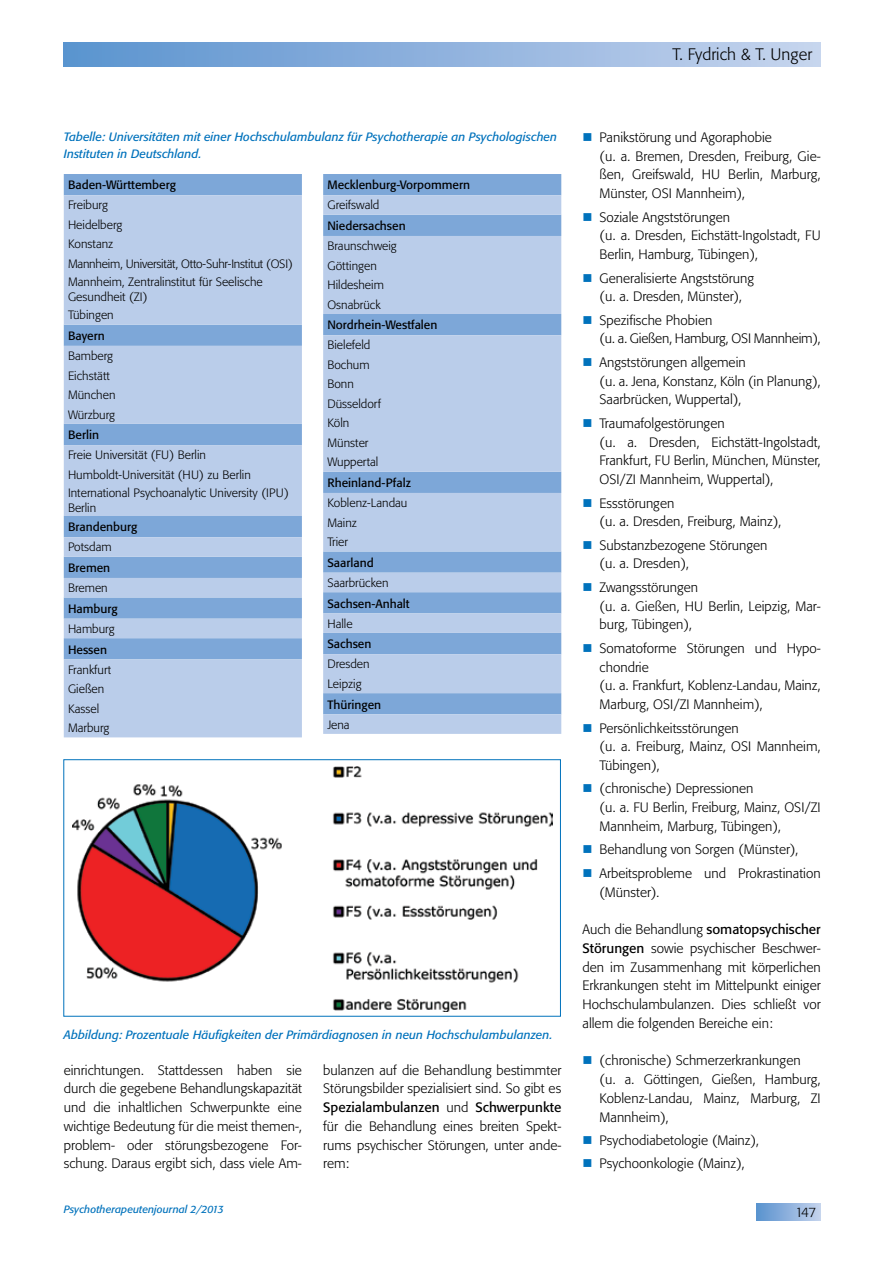
<style>
.page{position:relative;width:893px;height:1263px;background:#fff}
.page>*{position:absolute;margin:0;border:0;box-sizing:border-box;transform-origin:0 0}
.t1{font:300 16.5px "Tn T Form BSK";color:#000}
.t2{font:300 13.5px/18.8px "Tn T Form BSK";color:#000}
.t3{font:300 13.5px/18.8px "Tn T Form BSK";letter-spacing:-.02em;color:#000}
.t4{font:300 12px/19.5px "Tn T Form BSK";color:#000}
.t5{font:italic 12px/16.5px "Tn T Form BSK";color:#0072bc}
.t6{font:12px "Tn T Form BSK";color:#000}
.t7{font:italic 10.5px "Tn T Form BSK";color:#0072bc}
.s1{font-weight:400}
</style>
<div class="page">
<div style="left:64px;top:43px;width:757px;height:24px;background:linear-gradient(to right,#5a92cf,#c6d4ee)"></div>
<div style="left:757px;top:1203px;width:64px;height:17px;background:linear-gradient(to right,#5a92ce,#c3d2ed)"></div>
<div style="left:64px;top:174px;width:238px;height:21px;background:#7da7d8"></div>
<svg style="left:64px;top:195px;width:238px;height:542px;background:#acc4e5"></svg>
<div style="left:323px;top:174px;width:238px;height:21px;background:#7da7d8"></div>
<svg style="left:323px;top:195px;width:238px;height:539px;background:#a9c2e5"></svg>
<img style="left:72px;top:767px;width:481px;height:245px">
<div style="left:63px;top:759px;width:498px;height:257px;border:1px solid #0072bc"></div>
<p class="t1" style="left:673px;top:44px;width:141px">T. Fydrich &amp; T. Unger</p>
<p class="t5" style="left:64px;top:129px;width:495px">Tabelle: Universitäten mit einer Hochschulambulanz für Psychotherapie an Psychologischen<br>Instituten in Deutschland.</p>
<p class="t6" style="left:68px;top:178px;width:110px">Baden-Württemberg</p>
<p class="t4" style="left:68px;top:196px;width:226px">Freiburg<br>Heidelberg<br>Konstanz<br>Mannheim, Universität, Otto-Suhr-Institut (OSI)<br>Mannheim, Zentralinstitut für Seelische</p>
<p class="t4" style="left:68px;top:288px;width:81px;line-height:18.5px">Gesundheit (ZI)<br>Tübingen</p>
<p class="t6" style="left:68px;top:328px;width:38px">Bayern</p>
<p class="t4" style="left:68px;top:346px;width:49px">Bamberg<br>Eichstätt<br>München<br>Würzburg</p>
<p class="t6" style="left:68px;top:428px;width:32px">Berlin</p>
<p class="t4" style="left:68px;top:446px;width:222px;line-height:19px">Freie Universität (FU) Berlin<br>Humboldt-Universität (HU) zu Berlin<br>International Psychoanalytic University (IPU)</p>
<p class="t4" style="left:68px;top:498px;width:30px">Berlin</p>
<p class="t6" style="left:68px;top:520px;width:71px">Brandenburg</p>
<p class="t4" style="left:68px;top:538px;width:45px">Potsdam</p>
<p class="t6" style="left:68px;top:561px;width:44px">Bremen</p>
<p class="t4" style="left:68px;top:578px;width:41px">Bremen</p>
<p class="t6" style="left:68px;top:601px;width:51px">Hamburg</p>
<p class="t4" style="left:68px;top:619px;width:48px">Hamburg</p>
<p class="t6" style="left:68px;top:642px;width:40px">Hessen</p>
<p class="t4" style="left:68px;top:660px;width:45px">Frankfurt<br>Gießen<br>Kassel<br>Marburg</p>
<p class="t6" style="left:327px;top:178px;width:144px">Mecklenburg-Vorpommern</p>
<p class="t4" style="left:327px;top:196px;width:54px">Greifswald</p>
<p class="t6" style="left:327px;top:219px;width:80px">Niedersachsen</p>
<p class="t4" style="left:327px;top:236px;width:71px">Braunschweig<br>Göttingen<br>Hildesheim<br>Osnabrück</p>
<p class="t6" style="left:327px;top:318px;width:111px">Nordrhein-Westfalen</p>
<p class="t4" style="left:327px;top:336px;width:55px">Bielefeld<br>Bochum<br>Bonn<br>Düsseldorf<br>Köln<br>Münster<br>Wuppertal</p>
<p class="t6" style="left:327px;top:476px;width:85px">Rheinland-Pfalz</p>
<p class="t4" style="left:327px;top:493px;width:82px">Koblenz-Landau<br>Mainz<br>Trier</p>
<p class="t6" style="left:327px;top:555px;width:48px">Saarland</p>
<p class="t4" style="left:327px;top:573px;width:63px">Saarbrücken</p>
<p class="t6" style="left:327px;top:596px;width:84px">Sachsen-Anhalt</p>
<p class="t4" style="left:327px;top:614px;width:27px">Halle</p>
<p class="t6" style="left:327px;top:637px;width:45px">Sachsen</p>
<p class="t4" style="left:327px;top:654px;width:44px">Dresden<br>Leipzig</p>
<p class="t6" style="left:327px;top:697px;width:55px">Thüringen</p>
<p class="t4" style="left:327px;top:715px;width:24px">Jena</p>
<p class="t5" style="left:64px;top:1027px;width:490px">Abbildung: Prozentuale Häufigkeiten der Primärdiagnosen in neun Hochschulambulanzen.</p>
<p class="t2" style="left:64px;top:1060px;width:240px;text-align:justify">einrichtungen. Stattdessen haben sie durch die gegebene Behandlungskapazität und die inhaltlichen Schwerpunkte eine wichtige Bedeutung für die meist themen-, problem- oder störungsbezogene For&shy;schung. Daraus ergibt sich, dass viele Am-</p>
<p class="t2" style="left:323px;top:1060px;width:240px;text-align:justify">bulanzen auf die Behandlung bestimmter Störungsbilder spezialisiert sind. So gibt es <span class="s1">Spezialambulanzen</span> und <span class="s1">Schwerpunkte </span>für die Behandlung eines breiten Spekt&shy;rums psychischer Störungen, unter ande&shy;rem:</p>
<p class="t2" style="left:600px;top:128px;width:223px">Panikstörung und Agoraphobie<br>(u. a. Bremen, Dresden, Freiburg, Gie&shy;ßen, Greifswald, HU Berlin, Marburg, Münster, OSI Mannheim),</p>
<p class="t2" style="left:600px;top:208px;width:223px">Soziale Angststörungen<br>(u. a. Dresden, Eichstätt-Ingolstadt, FU<br>Berlin, Hamburg, Tübingen),</p>
<p class="t2" style="left:600px;top:269px;width:156px">Generalisierte Angststörung (u. a. Dresden, Münster),</p>
<p class="t3" style="left:600px;top:311px;width:223px">Spezifische Phobien<br>(u. a. Gießen, Hamburg, OSI Mannheim),</p>
<p class="t2" style="left:600px;top:353px;width:223px">Angststörungen allgemein<br>(u. a. Jena, Konstanz, Köln (in Planung),<br>Saarbrücken, Wuppertal),</p>
<p class="t2" style="left:600px;top:414px;width:223px">Traumafolgestörungen<br>(u. a. Dresden, Eichstätt-Ingolstadt, Frankfurt, FU Berlin, München, Münster, OSI/ZI Mannheim, Wuppertal),</p>
<p class="t2" style="left:600px;top:493px;width:183px">Essstörungen<br>(u. a. Dresden, Freiburg, Mainz),</p>
<p class="t2" style="left:600px;top:536px;width:169px">Substanzbezogene Störungen (u. a. Dresden),</p>
<p class="t2" style="left:600px;top:578px;width:223px">Zwangsstörungen<br>(u. a. Gießen, HU Berlin, Leipzig, Mar&shy;burg, Tübingen),</p>
<p class="t2" style="left:600px;top:639px;width:223px">Somatoforme Störungen und Hypo&shy;chondrie<br>(u. a. Frankfurt, Koblenz-Landau, Mainz,<br>Marburg, OSI/ZI Mannheim),</p>
<p class="t2" style="left:600px;top:718px;width:223px">Persönlichkeitsstörungen<br>(u. a. Freiburg, Mainz, OSI Mannheim,<br>Tübingen),</p>
<p class="t2" style="left:600px;top:779px;width:223px">(chronische) Depressionen<br>(u. a. FU Berlin, Freiburg, Mainz, OSI/ZI<br>Mannheim, Marburg, Tübingen),</p>
<p class="t2" style="left:600px;top:838px;width:223px;line-height:23.4px">Behandlung von Sorgen (Münster),<br>Arbeitsprobleme und Prokrastination</p>
<p class="t2" style="left:600px;top:882px;width:61px">(Münster).</p>
<p class="t2" style="left:583px;top:920px;width:240px;text-align:justify">Auch die Behandlung <span class="s1">somatopsychischer Störungen</span> sowie psychischer Beschwer&shy;den im Zusammenhang mit körperlichen Erkrankungen steht im Mittelpunkt einiger Hochschulambulanzen. Dies schließt vor allem die folgenden Bereiche ein:</p>
<p class="t2" style="left:600px;top:1051px;width:223px">(chronische) Schmerzerkrankungen<br>(u. a. Göttingen, Gießen, Hamburg,<br>Koblenz-Landau, Mainz, Marburg, ZI<br>Mannheim),</p>
<p class="t2" style="left:600px;top:1128px;width:161px;line-height:23.4px">Psychodiabetologie (Mainz),<br>Psychoonkologie (Mainz),</p>
<p class="t7" style="left:64px;top:1203px;width:162px">Psychotherapeutenjournal 2/2013</p>
<p class="t2" style="left:795px;top:1202px;width:23px">147</p>
</div>
